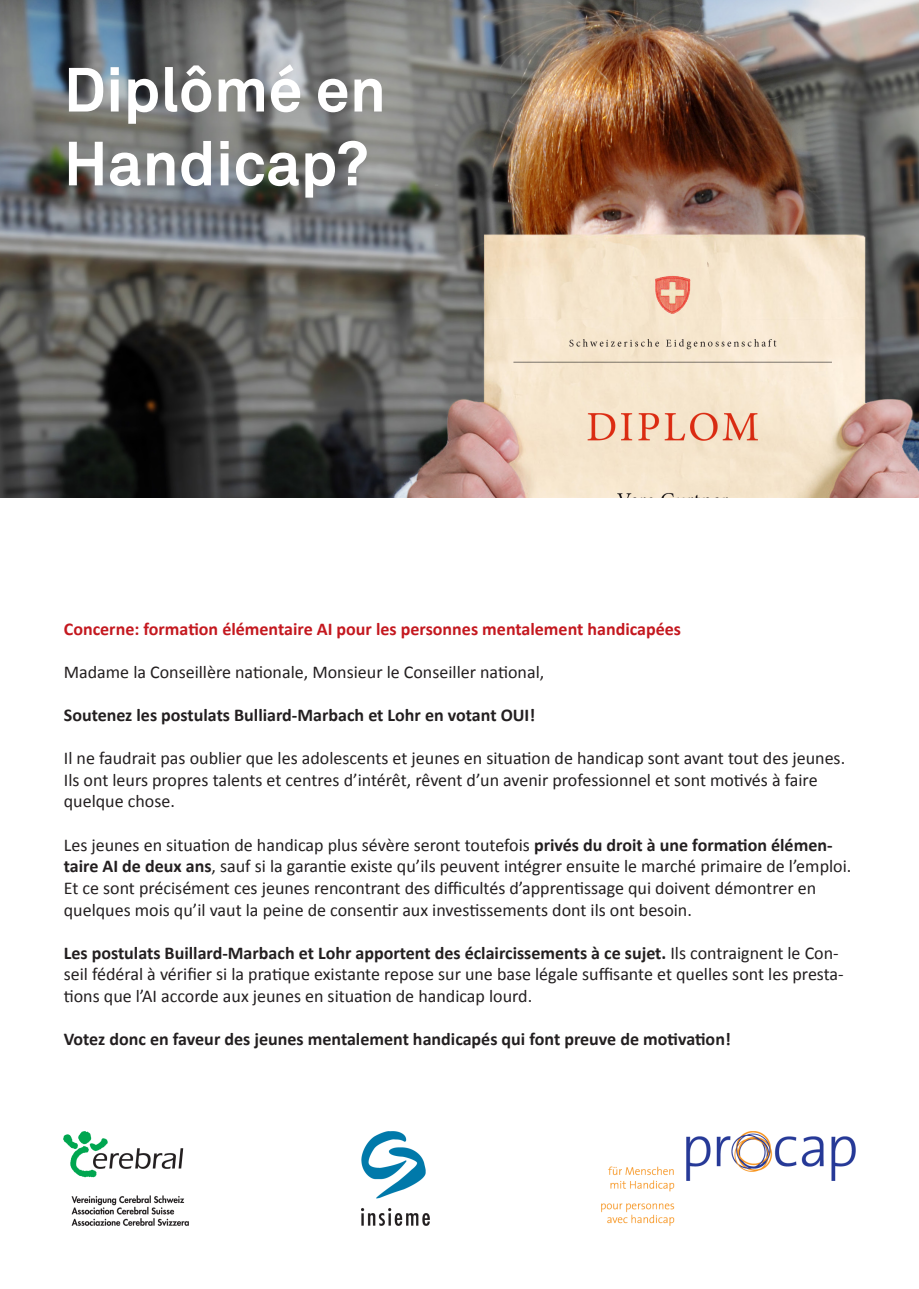
<style>
.page{position:relative;width:919px;height:1289px;background:#fff}
.page>*{position:absolute;margin:0;border:0;box-sizing:border-box;transform-origin:0 0}
.t1{font:700 61.5px/73.8px "Akkurat Pro";color:#fff}
.t2{font:18px/21.6px "Calibri";color:#231f20}
.t3{font:700 18px "Calibri";color:#231f20}
.t4{font:700 18px "Calibri";color:#c4181f}
.s1{font-weight:700}
</style>
<div class="page">
<img style="left:64px;top:1131px;width:125px;height:94px">
<img style="left:361px;top:1131px;width:68px;height:94px">
<img style="left:602px;top:1131px;width:253px;height:94px">
<img style="left:0;top:0;width:918px;height:497px">
<h1 class="t1" style="left:64px;top:54px;width:324px">Diplômé en<br>Handicap?</h1>
<p class="t4" style="left:64px;top:617px;width:618px">Concerne: formation élémentaire AI pour les personnes mentalement handicapées</p>
<p class="t2" style="left:64px;top:661px;width:482px">Madame la Conseillère nationale, Monsieur le Conseiller national,</p>
<p class="t3" style="left:64px;top:703px;width:473px">Soutenez les postulats Bulliard-Marbach et Lohr en votant OUI!</p>
<p class="t2" style="left:64px;top:747px;width:782px">Il ne faudrait pas oublier que les adolescents et jeunes en situation de handicap sont avant tout des jeunes.<br>Ils ont leurs propres talents et centres d’intérêt, rêvent d’un avenir professionnel et sont motivés à faire quelque chose.</p>
<p class="t2" style="left:64px;top:834px;width:789px">Les jeunes en situation de handicap plus sévère seront toutefois <span class="s1">privés du droit à une formation élémen&shy;taire AI de deux ans</span>, sauf si la garantie existe qu’ils peuvent intégrer ensuite le marché primaire de l’emploi.<br>Et ce sont précisément ces jeunes rencontrant des difficultés d’apprentissage qui doivent démontrer en quelques mois qu’il vaut la peine de consentir aux investissements dont ils ont besoin.</p>
<p class="t2" style="left:64px;top:942px;width:781px"><span class="s1">Les postulats Buillard-Marbach et Lohr apportent des éclaircissements à ce sujet.</span> Ils contraignent le Con&shy;seil fédéral à vérifier si la pratique existante repose sur une base légale suffisante et quelles sont les presta&shy;tions que l’AI accorde aux jeunes en situation de handicap lourd.</p>
<p class="t3" style="left:64px;top:1027px;width:668px">Votez donc en faveur des jeunes mentalement handicapés qui font preuve de motivation!</p>
</div>
